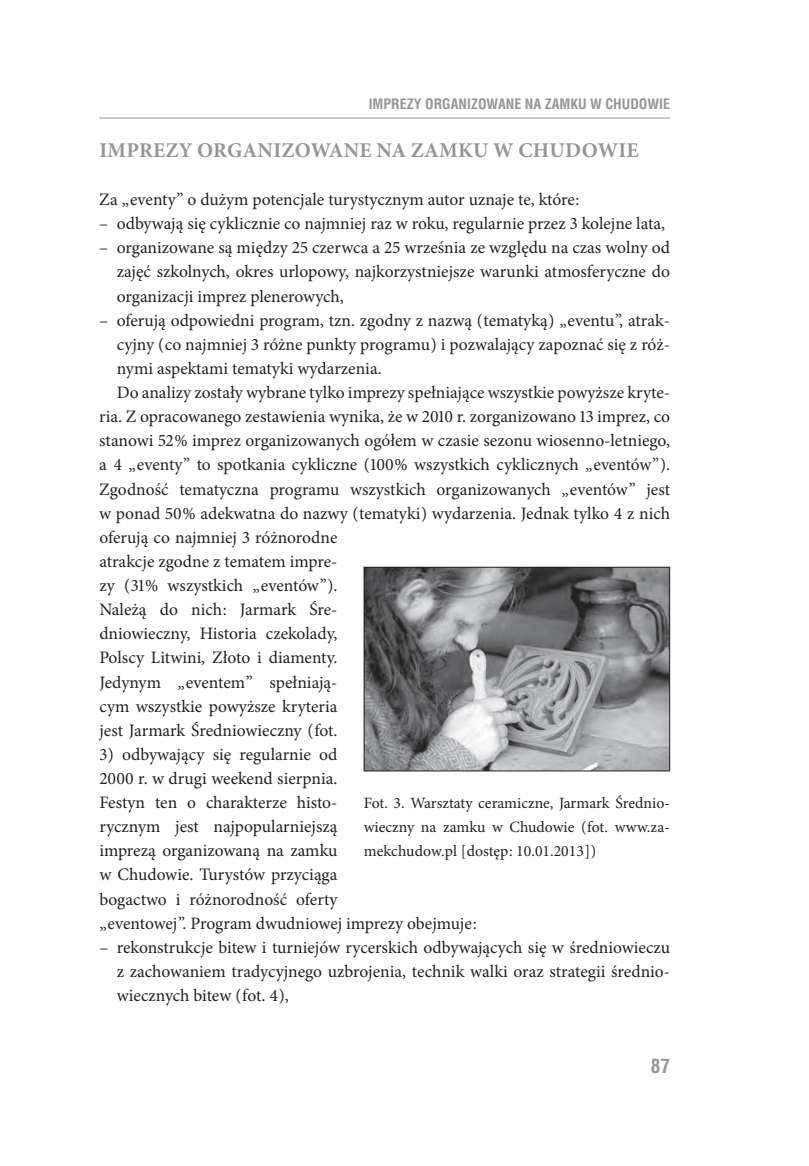
<style>
.page{position:relative;width:809px;height:1166px;background:#fff}
.page>*{position:absolute;margin:0;border:0;box-sizing:border-box;transform-origin:0 0}
.t1{font:700 21px "Minion Pro";letter-spacing:.01em;color:#939598}
.t2{font:700 19.25px "Switzerland Condensed";color:#939598}
.t3{font:17.5px/24.2px "Minion Pro";color:#231f20;text-align:justify}
.t4{font:15.75px/24.2px "Minion Pro";color:#231f20;text-align:justify}
.t5{font:700 14px "Switzerland Condensed";color:#939598}
</style>
<div class="page">
<hr style="left:99px;top:118px;width:571px;height:1px;background:#939598">
<img style="left:366px;top:569px;width:302px;height:200px">
<div style="left:364px;top:567px;width:306px;height:204px;border:1px solid #231f20"></div>
<p class="t5" style="left:369px;top:95px;width:303px">IMPREZY ORGANIZOWANE NA ZAMKU W CHUDOWIE</p>
<p class="t1" style="left:99px;top:135px;width:541px">IMPREZY ORGANIZOWANE NA ZAMKU W CHUDOWIE</p>
<p class="t3" style="left:99px;top:187px;width:482px">Za „eventy” o dużym potencjale turystycznym autor uznaje te, które:</p>
<p class="t3" style="left:99px;top:212px;width:567px">– odbywają się cyklicznie co najmniej raz w roku, regularnie przez 3 kolejne lata,</p>
<p class="t3" style="left:117px;top:236px;width:555px;text-indent:-18px">– organizowane są między 25 czerwca a 25 września ze względu na czas wolny od zajęć szkolnych, okres urlopowy, najkorzystniejsze warunki atmosferyczne do organizacji imprez plenerowych,</p>
<p class="t3" style="left:99px;top:308px;width:572px">– oferują odpowiedni program, tzn. zgodny z nazwą (tematyką) „eventu”, atrak-</p>
<p class="t3" style="left:117px;top:332px;width:554px">cyjny (co najmniej 3 różne punkty programu) i pozwalający zapoznać się z róż-</p>
<p class="t3" style="left:117px;top:356px;width:266px">nymi aspektami tematyki wydarzenia.</p>
<p class="t3" style="left:117px;top:380px;width:554px">Do analizy zostały wybrane tylko imprezy spełniające wszystkie powyższe kryte-</p>
<p class="t3" style="left:99px;top:405px;width:572px">ria. Z opracowanego zestawienia wynika, że w 2010 r. zorganizowano 13 imprez, co</p>
<p class="t3" style="left:99px;top:429px;width:572px">stanowi 52% imprez organizowanych ogółem w czasie sezonu wiosenno-letniego,</p>
<p class="t3" style="left:99px;top:453px;width:572px">a 4 „eventy” to spotkania cykliczne (100% wszystkich cyklicznych „eventów”).</p>
<p class="t3" style="left:99px;top:477px;width:572px">Zgodność tematyczna programu wszystkich organizowanych „eventów” jest</p>
<p class="t3" style="left:99px;top:501px;width:572px">w ponad 50% adekwatna do nazwy (tematyki) wydarzenia. Jednak tylko 4 z nich</p>
<p class="t3" style="left:99px;top:525px;width:240px">oferują co najmniej 3 różnorodne</p>
<p class="t3" style="left:99px;top:549px;width:240px">atrakcje zgodne z tematem impre-</p>
<p class="t3" style="left:99px;top:573px;width:240px">zy (31% wszystkich „eventów”).</p>
<p class="t3" style="left:99px;top:597px;width:240px">Należą do nich: Jarmark Śre-</p>
<p class="t3" style="left:99px;top:622px;width:240px">dniowieczny, Historia czekolady,</p>
<p class="t3" style="left:99px;top:646px;width:240px">Polscy Litwini, Złoto i diamenty.</p>
<p class="t3" style="left:99px;top:670px;width:240px">Jedynym „eventem” spełniają-</p>
<p class="t3" style="left:99px;top:694px;width:240px">cym wszystkie powyższe kryteria</p>
<p class="t3" style="left:99px;top:718px;width:240px">jest Jarmark Średniowieczny (fot.</p>
<p class="t3" style="left:99px;top:742px;width:379px;text-align:left">3) odbywający się regularnie od<br>2000 r. w drugi weekend sierpnia.<br>Festyn ten o charakterze histo-<br>rycznym jest najpopularniejszą<br>imprezą organizowaną na zamku<br>w Chudowie. Turystów przyciąga<br>bogactwo i różnorodność oferty<br>„eventowej”. Program dwudniowej imprezy obejmuje:</p>
<p class="t3" style="left:117px;top:935px;width:554px;text-indent:-17px">– rekonstrukcje bitew i turniejów rycerskich odbywających się w średniowieczu z zachowaniem tradycyjnego uzbrojenia, technik walki oraz strategii średnio&shy;wiecznych bitew (fot. 4),</p>
<p class="t4" style="left:364px;top:791px;width:308px">Fot. 3. Warsztaty ceramiczne, Jarmark Średnio&shy;wieczny na zamku w Chudowie (fot. www.za&shy;mekchudow.pl [dostęp: 10.01.2013])</p>
<p class="t2" style="left:650px;top:1055px;width:21px">87</p>
</div>
